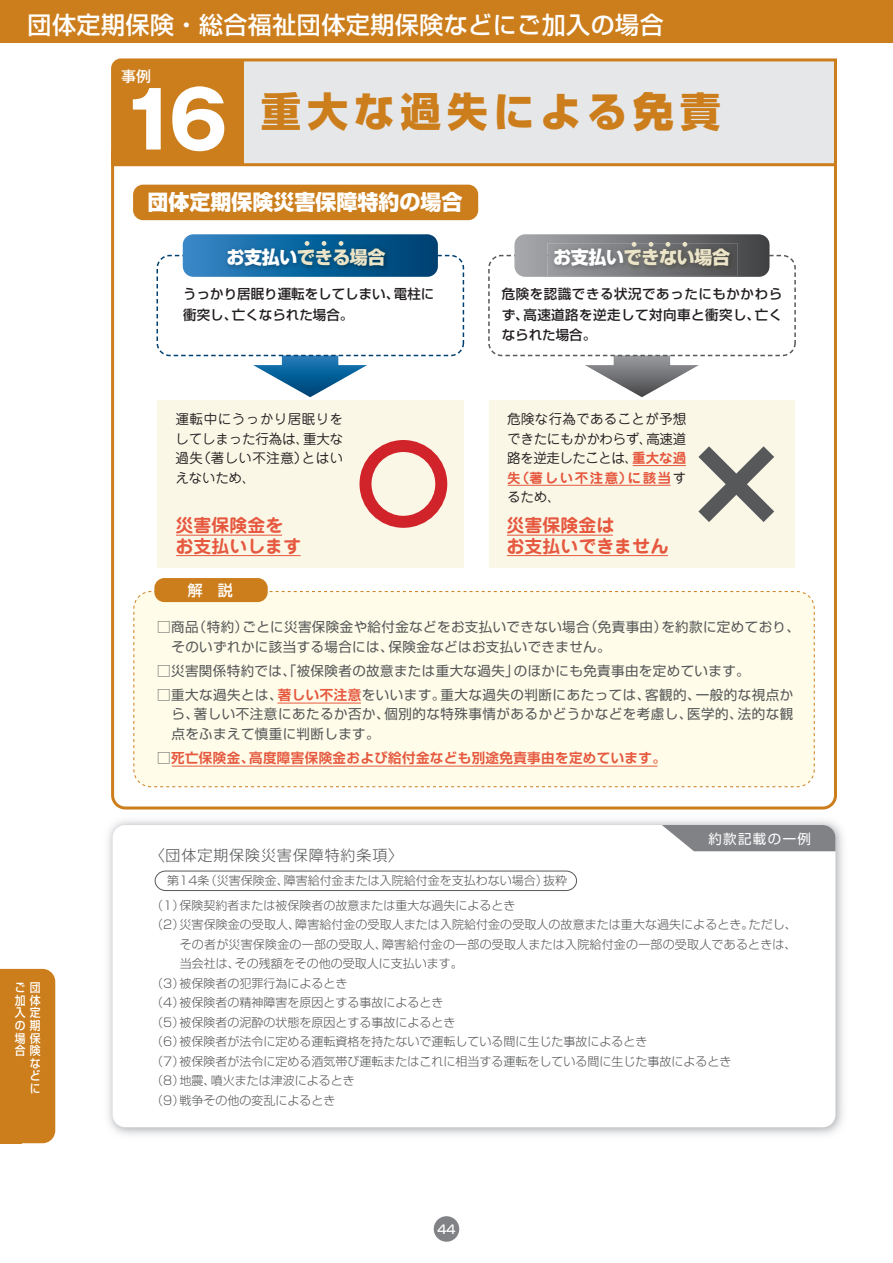
<style>
.page{position:relative;width:893px;height:1263px;background:#fff}
.page>*{position:absolute;margin:0;border:0;box-sizing:border-box;transform-origin:0 0}
.t1{font:700 78px "Gothic MB101 Pro";color:#fff}
.t2{font:800 40.5px "Shin Go Pro";letter-spacing:.15em;color:#cc7e1c}
.t3{font:500 24px "Shin Go Pro";letter-spacing:.02em;color:#fff}
.t4{font:800 21px "Shin Go Pro";color:#fff}
.t5{font:700 18px/21px "Jun 501 Pro";color:#e6583f}
.t6{font:800 18px "Shin Go Pro";letter-spacing:-.02em;color:#ebe4c8}
.t7{font:300 15px "Shin Go Pro";letter-spacing:.06em;color:#57585a}
.t8{font:500 15px "Shin Go Pro";color:#fff}
.t9{font:500 15px "Gothic MB101 Pro";color:#fff}
.t10{font:13.5px/19.5px "Shin Go Pro";letter-spacing:.03em;color:#57585a}
.t11{font:13.5px/19.5px "Jun 201 Pro";letter-spacing:-.015em;color:#231f20;text-align:justify}
.t12{font:500 13.5px/20.2px "Shin Go Pro";letter-spacing:.035em;color:#231f20;text-align:justify}
.t13{font:700 13.5px "Shin Go Pro De";letter-spacing:.03em;color:#e6583f}
.t14{font:500 13.5px/20.2px "Shin Go Pro";color:#231f20}
.t15{font:700 13.5px "Jun 501 Pro";letter-spacing:.115em;color:#e6583f}
.t16{font:13.5px "Shin Go Pro";letter-spacing:.1em;color:#fff}
.t17{font:300 12px/25.2px "Shin Go Pro";color:#57585a}
.t18{font:500 12px/12.6px "Shin Go Pro";color:#fff;text-align:right;scale:.9 1}
.t19{font:500 12px "Shin Go Pro";color:#fff}
.s1{color:#fff}
.s2{font-family:"Jun 501 Pro";font-weight:700;color:#e6583f}
.s3{font-family:"Jun 201 Pro";font-weight:400;color:#231f20}
.s4{font-family:"Shin Go Pro De";font-weight:700;color:#e6583f}
.s5{font-family:"Shin Go Pro";font-weight:400;color:#57585a}
</style>
<div class="page">
<div style="left:0;top:0;width:893px;height:43px;background:#cc7e1c"></div>
<svg style="left:111px;top:168px;width:726px;height:641px"></svg>
<svg style="left:111px;top:58px;width:726px;height:110px;background:#e5e1de"></svg>
<div style="left:111px;top:58px;width:134px;height:108px;background:#cc7e1c"></div>
<div style="left:134px;top:591px;width:680px;height:196px;background:#fffde9;border-radius:17px"></div>
<div style="left:133px;top:591px;width:682px;height:196px;border:1px dashed #cc7e1c;border-radius:17px"></div>
<div style="left:155px;top:579px;width:112px;height:22px;background:#cc7e1c;border-radius:9px"></div>
<div style="left:154px;top:578px;width:114px;height:24px;border:2px solid #cc7e1c;border-radius:9px"></div>
<div style="left:157px;top:400px;width:306px;height:168px;background:#faf7e7"></div>
<div style="left:489px;top:400px;width:306px;height:168px;background:#faf7e7"></div>
<img style="left:253px;top:356px;width:114px;height:41px">
<svg style="left:156px;top:255px;width:308px;height:101px"></svg>
<svg style="left:183px;top:234px;width:10px;height:9px"></svg>
<img style="left:221px;top:243px;width:172px;height:33px">
<svg style="left:305px;top:241px;width:4px;height:5px"></svg>
<svg style="left:322px;top:241px;width:4px;height:5px"></svg>
<svg style="left:339px;top:241px;width:4px;height:5px"></svg>
<img style="left:585px;top:356px;width:114px;height:41px">
<svg style="left:488px;top:255px;width:308px;height:101px"></svg>
<img style="left:514px;top:234px;width:256px;height:43px">
<img style="left:548px;top:243px;width:190px;height:33px">
<svg style="left:632px;top:242px;width:4px;height:5px"></svg>
<svg style="left:649px;top:242px;width:4px;height:5px"></svg>
<svg style="left:666px;top:242px;width:4px;height:5px"></svg>
<svg style="left:682px;top:242px;width:5px;height:5px"></svg>
<hr style="left:176px;top:535px;width:106px;height:1px;background:#e6583f">
<hr style="left:176px;top:555px;width:125px;height:1px;background:#e6583f">
<hr style="left:507px;top:535px;width:106px;height:1px;background:#e6583f">
<hr style="left:507px;top:555px;width:161px;height:1px;background:#e6583f">
<hr style="left:508px;top:485px;width:162px;height:1px;background:#e6583f">
<hr style="left:633px;top:465px;width:53px;height:1px;background:#e6583f">
<div style="left:359px;top:440px;width:88px;height:88px;border:12px solid #d1232a;border-radius:50%"></div>
<svg style="left:682px;top:446px;width:92px;height:76px"></svg>
<hr style="left:277px;top:703px;width:84px;height:1px;background:#e6583f">
<hr style="left:172px;top:766px;width:485px;height:1px;background:#e6583f">
<img style="left:108px;top:820px;width:735px;height:315px">
<div style="left:113px;top:825px;width:722px;height:302px;background:#fff;border-radius:13px"></div>
<svg style="left:662px;top:825px;width:173px;height:26px;background:#8c8e90"></svg>
<svg style="left:155px;top:870px;width:422px;height:21px"></svg>
<div style="left:0;top:969px;width:55px;height:174px;background:#cc7e1c"></div>
<div style="left:434px;top:1216px;width:25px;height:26px;background:#808285;border-radius:50%"></div>
<h3 class="t3" style="left:28px;top:5px;width:638px">団体定期保険・総合福祉団体定期保険などにご加入の場合</h3>
<p class="t9" style="left:121px;top:63px;width:31px">事例</p>
<h1 class="t1" style="left:120px;top:55px;width:109px">16</h1>
<h2 class="t2" style="left:261px;top:79px;width:461px">重大な過失による免責</h2>
<h3 class="t4" style="left:147px;top:185px;width:317px">団体定期保険災害保障特約の場合</h3>
<h3 class="t6" style="left:226px;top:243px;width:161px"><span class="s1">お支払い</span>できる場合</h3>
<h3 class="t6" style="left:553px;top:243px;width:178px"><span class="s1">お支払い</span>できない場合</h3>
<p class="t14" style="left:183px;top:283px;width:253px">うっかり居眠り運転をしてしまい、電柱に衝突し、亡くなられた場合。</p>
<p class="t12" style="left:502px;top:283px;width:282px">危険を認識できる状況であったにもかかわらず、高速道路を逆走して対向車と衝突し、亡くなられた場合。</p>
<p class="t11" style="left:176px;top:408px;width:169px">運転中にうっかり居眠りをしてしまった行為は、重大な過失（著しい不注意）とはいえないため、</p>
<p class="t11" style="left:507px;top:408px;width:181px">危険な行為であることが予想できたにもかかわらず、高速道路を逆走したことは、<span class="s2">重大な過</span></p>
<p class="t15" style="left:507px;top:467px;width:181px">失（著しい不注意）に該当<span class="s3">す</span></p>
<p class="t11" style="left:507px;top:486px;width:55px">るため、</p>
<h3 class="t5" style="left:176px;top:513px;width:128px">災害保険金をお支払いします</h3>
<h3 class="t5" style="left:506px;top:513px;width:163px">災害保険金は<br>お支払いできません</h3>
<p class="t8" style="left:188px;top:578px;width:46px">解　説</p>
<p class="t10" style="left:171px;top:616px;width:630px;text-indent:-14px">□商品（特約）ごとに災害保険金や給付金などをお支払いできない場合（免責事由）を約款に定めており、そのいずれかに該当する場合には、保険金などはお支払いできません。</p>
<p class="t10" style="left:157px;top:659px;width:594px">□災害関係特約では、「被保険者の故意または重大な過失」のほかにも免責事由を定めています。</p>
<p class="t10" style="left:171px;top:683px;width:623px;text-align:justify;text-indent:-14px">□重大な過失とは、<span class="s4">著しい不注意</span>をいいます。重大な過失の判断にあたっては、客観的、一般的な視点から、著しい不注意にあたるか否か、個別的な特殊事情があるかどうかなどを考慮し、医学的、法的な観点をふまえて慎重に判断します。</p>
<p class="t13" style="left:157px;top:747px;width:510px"><span class="s5">□</span>死亡保険金、高度障害保険金および給付金なども別途免責事由を定めています。</p>
<p class="t18" style="left:15px;top:980px;width:30px">ご団加体入定の期場保合険な<br>ど<br>に</p>
<p class="t16" style="left:708px;top:827px;width:104px">約款記載の一例</p>
<p class="t7" style="left:150px;top:842px;width:255px">〈団体定期保険災害保障特約条項〉</p>
<p class="t17" style="left:151px;top:866px;width:417px;text-indent:16px">第14条（災害保険金、障害給付金または入院給付金を支払わない場合）抜粋（1）保険契約者または被保険者の故意または重大な過失によるとき</p>
<p class="t17" style="left:151px;top:911px;width:647px">（2）災害保険金の受取人、障害給付金の受取人または入院給付金の受取人の故意または重大な過失によるとき。ただし、</p>
<p class="t17" style="left:180px;top:930px;width:618px">その者が災害保険金の一部の受取人、障害給付金の一部の受取人または入院給付金の一部の受取人であるときは、</p>
<p class="t17" style="left:180px;top:950px;width:285px">当会社は、その残額をその他の受取人に支払います。</p>
<p class="t17" style="left:151px;top:969px;width:198px">（3）被保険者の犯罪行為によるとき</p>
<p class="t17" style="left:151px;top:989px;width:294px">（4）被保険者の精神障害を原因とする事故によるとき</p>
<p class="t17" style="left:151px;top:1008px;width:306px">（5）被保険者の泥酔の状態を原因とする事故によるとき</p>
<p class="t17" style="left:151px;top:1028px;width:498px">（6）被保険者が法令に定める運転資格を持たないで運転している間に生じた事故によるとき</p>
<p class="t17" style="left:151px;top:1047px;width:582px">（7）被保険者が法令に定める酒気帯び運転またはこれに相当する運転をしている間に生じた事故によるとき</p>
<p class="t17" style="left:151px;top:1067px;width:205px">（8）地震、噴火または津波によるとき</p>
<p class="t17" style="left:151px;top:1086px;width:186px">（9）戦争その他の変乱によるとき</p>
<p class="t19" style="left:437px;top:1219px;width:20px">44</p>
</div>
